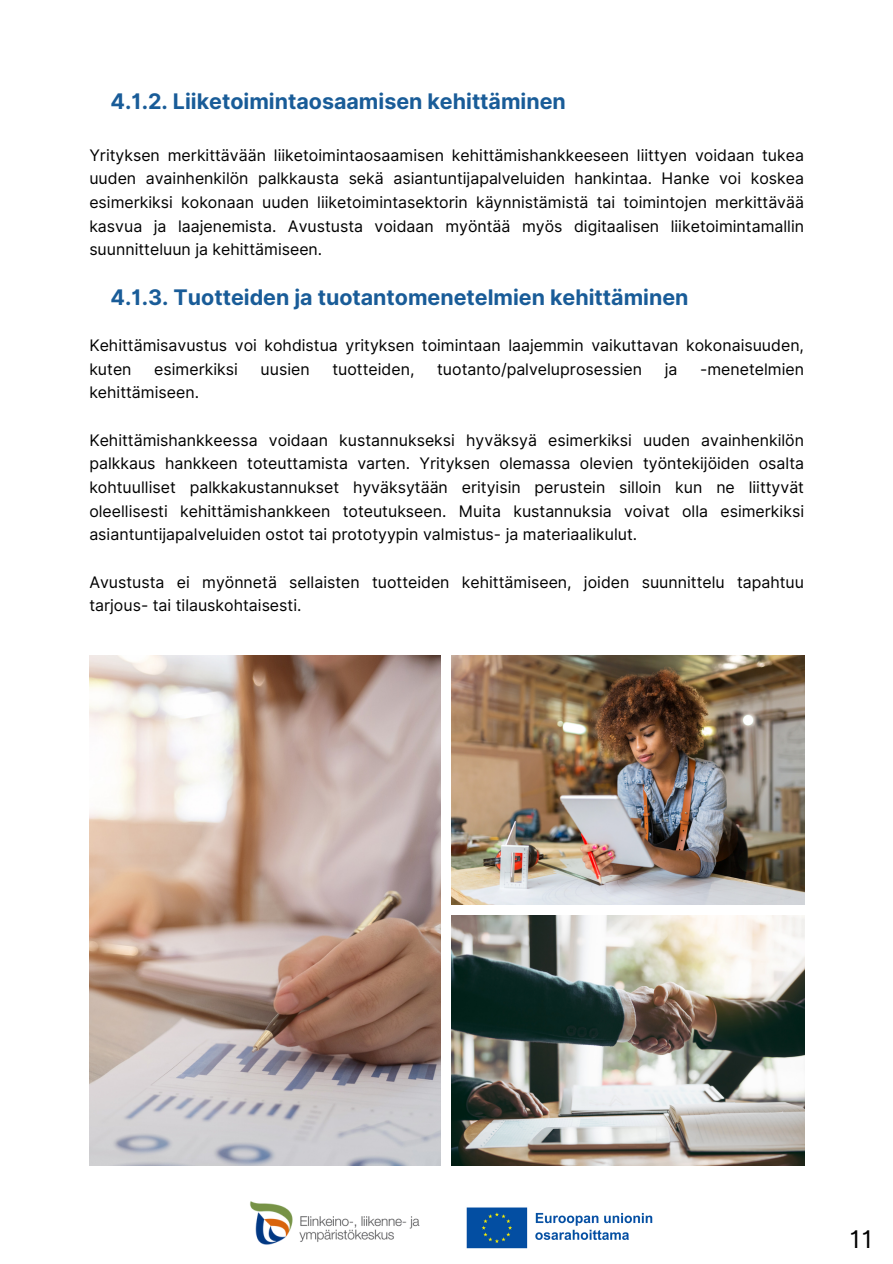
<style>
.page{position:relative;width:893px;height:1264px;background:#fff}
.page>*{position:absolute;margin:0;border:0;box-sizing:border-box;transform-origin:0 0}
.t1{font:24.3px "Inter";color:#000}
.t2{font:700 21.45px "Inter";color:#195c98}
.t3{font:15.9px/23.7px "Inter";color:#000;text-align:justify}
</style>
<div class="page">
<img style="left:89px;top:655px;width:351px;height:510px">
<img style="left:452px;top:655px;width:352px;height:249px">
<img style="left:452px;top:915px;width:352px;height:250px">
<img style="left:466px;top:1207px;width:187px;height:42px">
<img style="left:250px;top:1201px;width:170px;height:44px">
<h2 class="t2" style="left:111px;top:88px;width:457px">4.1.2. Liiketoimintaosaamisen kehittäminen</h2>
<p class="t3" style="left:89px;top:143px;width:716px">Yrityksen merkittävään liiketoimintaosaamisen kehittämishankkeeseen liittyen voidaan tukea uuden avainhenkilön palkkausta sekä asiantuntijapalveluiden hankintaa. Hanke voi koskea esimerkiksi kokonaan uuden liiketoimintasektorin käynnistämistä tai toimintojen merkittävää kasvua ja laajenemista. Avustusta voidaan myöntää myös digitaalisen liiketoimintamallin suunnitteluun ja kehittämiseen.</p>
<h2 class="t2" style="left:111px;top:284px;width:579px">4.1.3. Tuotteiden ja tuotantomenetelmien kehittäminen</h2>
<p class="t3" style="left:89px;top:333px;width:716px">Kehittämisavustus voi kohdistua yrityksen toimintaan laajemmin vaikuttavan kokonaisuuden, kuten</p>
<p class="t3" style="left:154px;top:357px;width:85px">esimerkiksi</p>
<p class="t3" style="left:260px;top:357px;width:51px">uusien</p>
<p class="t3" style="left:332px;top:357px;width:83px">tuotteiden,</p>
<p class="t3" style="left:437px;top:357px;width:206px">tuotanto/palveluprosessien</p>
<p class="t3" style="left:664px;top:357px;width:14px">ja</p>
<p class="t3" style="left:700px;top:357px;width:105px">-menetelmien</p>
<p class="t3" style="left:89px;top:381px;width:111px">kehittämiseen.</p>
<p class="t3" style="left:89px;top:428px;width:716px">Kehittämishankkeessa voidaan kustannukseksi hyväksyä esimerkiksi uuden avainhenkilön palkkaus hankkeen toteuttamista varten. Yrityksen olemassa olevien työntekijöiden osalta kohtuulliset palkkakustannukset hyväksytään erityisin perustein silloin kun ne liittyvät oleellisesti kehittämishankkeen toteutukseen. Muita kustannuksia voivat olla esimerkiksi asiantuntijapalveluiden ostot tai prototyypin valmistus- ja materiaalikulut.</p>
<p class="t3" style="left:89px;top:570px;width:716px">Avustusta ei myönnetä sellaisten tuotteiden kehittämiseen, joiden suunnittelu tapahtuu tarjous- tai tilauskohtaisesti.</p>
<h1 class="t1" style="left:849px;top:1224px;width:24px">11</h1>
</div>
